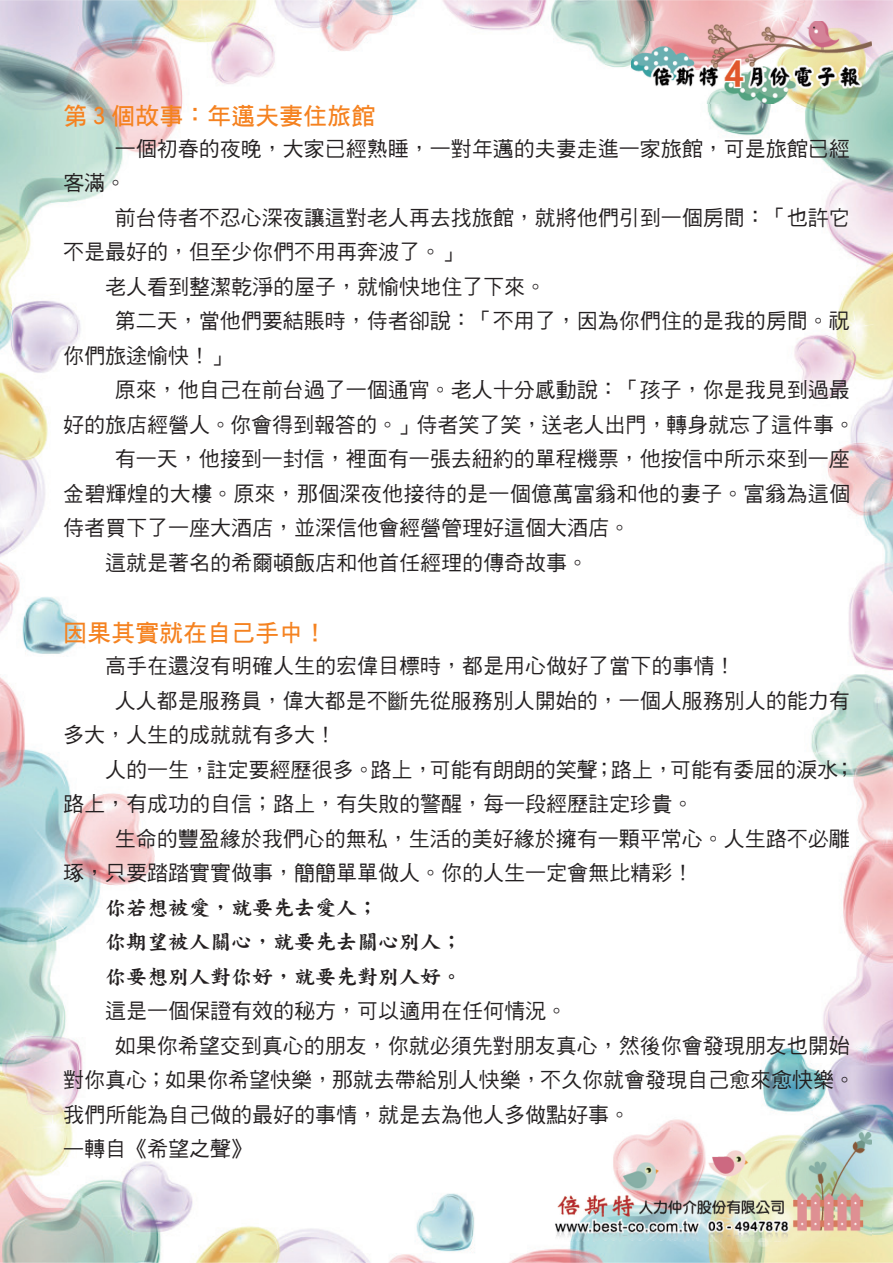
<style>
.page{position:relative;width:893px;height:1263px;background:#fff}
.page>*{position:absolute;margin:0;border:0;box-sizing:border-box;transform-origin:0 0}
.t1{font:24px "DF Hei W7 WIN BF";color:#f58220}
.t2{font:21px/34.5px "DF Hei W5 WIN BF";color:#231f20}
.t3{font:21px/34.5px "DF Kai W9 WIN BF";color:#231f20}
</style>
<div class="page">
<img style="left:0;top:0;width:893px;height:1263px">
<img style="left:553px;top:1132px;width:319px;height:110px">
<img style="left:631px;top:21px;width:241px;height:82px">
<p class="t1" style="left:63px;top:103px;width:313px">第 3 個故事：年邁夫妻住旅館</p>
<p class="t2" style="left:63px;top:131px;width:788px;text-indent:52px">一個初春的夜晚，大家已經熟睡，一對年邁的夫妻走進一家旅館，可是旅館已經客滿。</p>
<p class="t2" style="left:115px;top:200px;width:737px">前台侍者不忍心深夜讓這對老人再去找旅館，就將他們引到一個房間：「也許它</p>
<p class="t2" style="left:63px;top:235px;width:400px">不是最好的，但至少你們不用再奔波了。」</p>
<p class="t2" style="left:105px;top:269px;width:442px">老人看到整潔乾淨的屋子，就愉快地住了下來。</p>
<p class="t2" style="left:115px;top:304px;width:737px">第二天，當他們要結賬時，侍者卻說：「不用了，因為你們住的是我的房間。祝</p>
<p class="t2" style="left:63px;top:338px;width:169px">你們旅途愉快！」</p>
<p class="t2" style="left:115px;top:373px;width:737px">原來，他自己在前台過了一個通宵。老人十分感動說：「孩子，你是我見到過最</p>
<p class="t2" style="left:63px;top:407px;width:793px">好的旅店經營人。你會得到報答的。」侍者笑了笑，送老人出門，轉身就忘了這件事。</p>
<p class="t2" style="left:115px;top:442px;width:737px">有一天，他接到一封信，裡面有一張去紐約的單程機票，他按信中所示來到一座</p>
<p class="t2" style="left:63px;top:476px;width:788px">金碧輝煌的大樓。原來，那個深夜他接待的是一個億萬富翁和他的妻子。富翁為這個</p>
<p class="t2" style="left:63px;top:511px;width:568px">侍者買下了一座大酒店，並深信他會經營管理好這個大酒店。</p>
<p class="t2" style="left:105px;top:545px;width:484px">這就是著名的希爾頓飯店和他首任經理的傳奇故事。</p>
<p class="t1" style="left:63px;top:621px;width:265px">因果其實就在自己手中！</p>
<p class="t2" style="left:105px;top:649px;width:631px">高手在還沒有明確人生的宏偉目標時，都是用心做好了當下的事情！</p>
<p class="t2" style="left:115px;top:683px;width:737px">人人都是服務員，偉大都是不斷先從服務別人開始的，一個人服務別人的能力有</p>
<p class="t2" style="left:63px;top:718px;width:274px">多大，人生的成就就有多大！</p>
<p class="t2" style="left:105px;top:752px;width:751px">人的一生，註定要經歷很多。路上，可能有朗朗的笑聲；路上，可能有委屈的淚水；</p>
<p class="t2" style="left:63px;top:787px;width:631px">路上，有成功的自信；路上，有失敗的警醒，每一段經歷註定珍貴。</p>
<p class="t2" style="left:115px;top:821px;width:737px">生命的豐盈緣於我們心的無私，生活的美好緣於擁有一顆平常心。人生路不必雕</p>
<p class="t2" style="left:63px;top:856px;width:631px">琢，只要踏踏實實做事，簡簡單單做人。你的人生一定會無比精彩！</p>
<p class="t3" style="left:105px;top:890px;width:358px">你若想被愛，就要先去愛人；<br>你期望被人關心，就要先去關心別人；你要想別人對你好，就要先對別人好。</p>
<p class="t2" style="left:105px;top:994px;width:463px">這是一個保證有效的秘方，可以適用在任何情況。</p>
<p class="t2" style="left:115px;top:1028px;width:737px">如果你希望交到真心的朋友，你就必須先對朋友真心，然後你會發現朋友也開始</p>
<p class="t2" style="left:63px;top:1063px;width:793px">對你真心；如果你希望快樂，那就去帶給別人快樂，不久你就會發現自己愈來愈快樂。</p>
<p class="t2" style="left:63px;top:1097px;width:568px">我們所能為自己做的最好的事情，就是去為他人多做點好事。</p>
<p class="t2" style="left:63px;top:1132px;width:190px">—轉自《希望之聲》</p>
</div>
